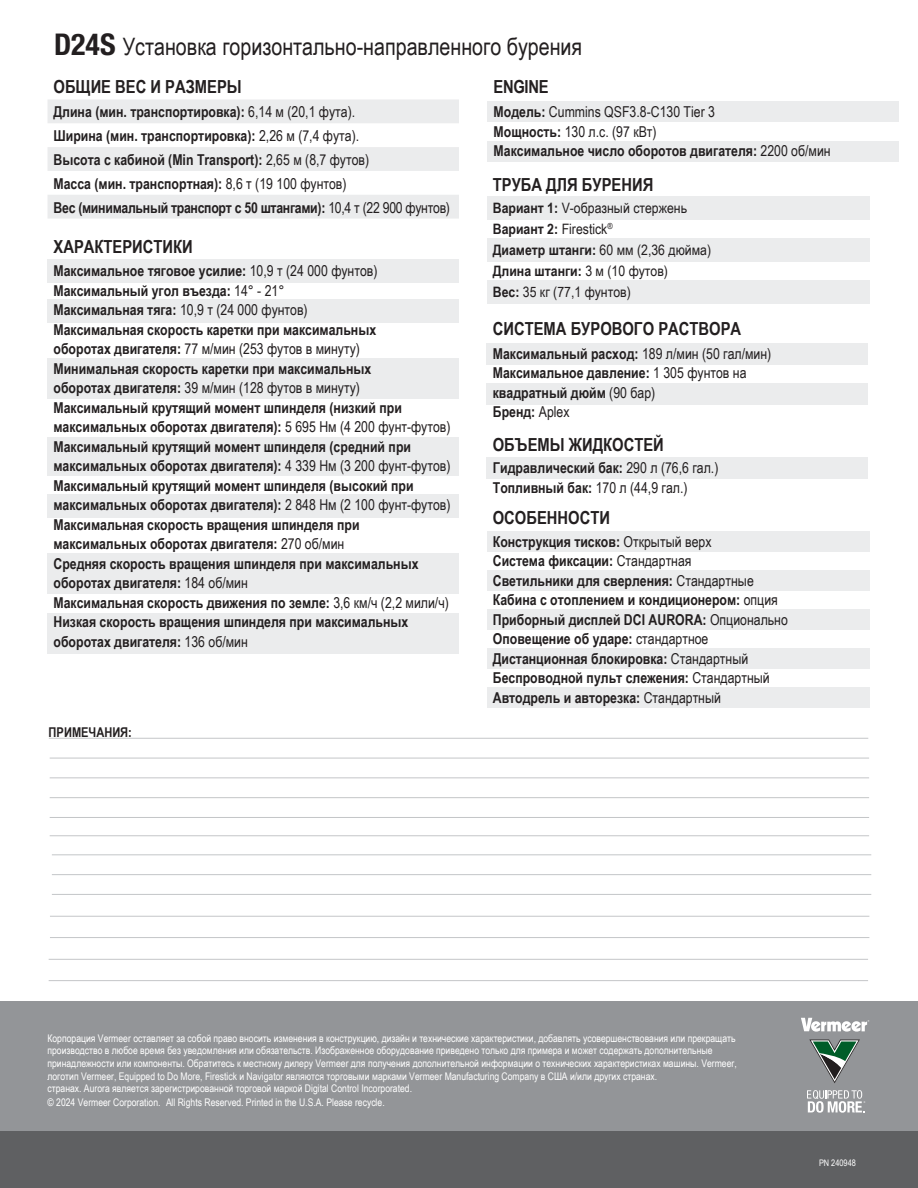
<style>
.page{position:relative;width:918px;height:1188px;background:#fff}
.page>*{position:absolute;margin:0;border:0;box-sizing:border-box;transform-origin:0 0}
.t1{font:24px "Arial Narrow";color:#231f20}
.t2{font:700 18px "Arial Narrow";color:#231f20}
.t3{font:700 15px/19.5px "Arial Narrow";color:#231f20}
.t4{font:14.4px/21px "Arial Narrow";color:#231f20;scale:1.05 1}
.t5{font:700 13.5px "Arial Narrow";color:#231f20}
.t6{font:10.5px/12.6px "Arial Narrow";color:#fff}
.t7{font:9px "Arial Narrow";color:#fff}
.s1{font-family:"Helvetica Neue LT Std";font-weight:700;font-stretch:condensed;font-size:30px}
.s2{font-weight:400}
.s3{font-weight:700}
</style>
<div class="page">
<div style="left:0;top:1001px;width:918px;height:151px;background:#939598"></div>
<div style="left:0;top:1132px;width:918px;height:56px;background:#5f6062"></div>
<div style="left:487px;top:531px;width:383px;height:21px;background:#ebeced"></div>
<div style="left:487px;top:570px;width:383px;height:21px;background:#ebeced"></div>
<div style="left:487px;top:609px;width:383px;height:21px;background:#ebeced"></div>
<div style="left:487px;top:648px;width:383px;height:21px;background:#ebeced"></div>
<div style="left:487px;top:687px;width:383px;height:21px;background:#ebeced"></div>
<svg style="left:48px;top:99px;width:411px;height:120px;fill:#ebeced"></svg>
<div style="left:487px;top:344px;width:381px;height:21px;background:#ebeced"></div>
<div style="left:487px;top:383px;width:381px;height:21px;background:#ebeced"></div>
<div style="left:487px;top:458px;width:381px;height:21px;background:#ebeced"></div>
<svg style="left:801px;top:1018px;width:68px;height:14px"></svg>
<svg style="left:807px;top:1090px;width:58px;height:23px"></svg>
<svg style="left:809px;top:1040px;width:51px;height:43px"></svg>
<hr style="left:49px;top:738px;width:819px;height:1px;background:#c4c6c8">
<hr style="left:50px;top:758px;width:819px;height:1px;background:#c4c6c8">
<hr style="left:50px;top:777px;width:819px;height:1px;background:#c4c6c8">
<hr style="left:50px;top:797px;width:819px;height:1px;background:#c4c6c8">
<hr style="left:50px;top:817px;width:819px;height:1px;background:#c4c6c8">
<hr style="left:50px;top:835px;width:819px;height:1px;background:#c4c6c8">
<hr style="left:52px;top:854px;width:819px;height:1px;background:#c4c6c8">
<hr style="left:52px;top:874px;width:819px;height:1px;background:#c4c6c8">
<hr style="left:52px;top:894px;width:819px;height:1px;background:#c4c6c8">
<hr style="left:50px;top:916px;width:819px;height:1px;background:#c4c6c8">
<hr style="left:50px;top:937px;width:819px;height:1px;background:#c4c6c8">
<hr style="left:49px;top:959px;width:819px;height:1px;background:#c4c6c8">
<hr style="left:49px;top:980px;width:819px;height:1px;background:#c4c6c8">
<div style="left:487px;top:238px;width:383px;height:24px;background:#ebeced"></div>
<div style="left:487px;top:280px;width:383px;height:24px;background:#ebeced"></div>
<div style="left:487px;top:196px;width:383px;height:24px;background:#ebeced"></div>
<div style="left:488px;top:102px;width:411px;height:20px;background:#ebeced"></div>
<div style="left:488px;top:141px;width:411px;height:20px;background:#ebeced"></div>
<svg style="left:48px;top:358px;width:411px;height:1px"></svg>
<div style="left:48px;top:359px;width:411px;height:40px;background:#ebeced"></div>
<div style="left:48px;top:299px;width:411px;height:24px;background:#ebeced"></div>
<div style="left:48px;top:259px;width:411px;height:24px;background:#ebeced"></div>
<div style="left:48px;top:437px;width:411px;height:38px;background:#ebeced"></div>
<div style="left:48px;top:494px;width:411px;height:24px;background:#ebeced"></div>
<div style="left:48px;top:553px;width:411px;height:41px;background:#ebeced"></div>
<div style="left:48px;top:613px;width:411px;height:41px;background:#ebeced"></div>
<h1 class="t1" style="left:54px;top:29px;width:530px"><span class="s1">D24S</span> Установка горизонтально-направленного бурения</h1>
<p class="t2" style="left:54px;top:74px;width:190px">ОБЩИЕ ВЕС И РАЗМЕРЫ</p>
<p class="t3" style="left:54px;top:99px;width:398px;line-height:23.9px">Длина (мин. транспортировка): <span class="s2">6,14 м (20,1 фута).<br></span>Ширина (мин. транспортировка): <span class="s2">2,26 м (7,4 фута).<br></span>Высота с кабиной (Min Transport): <span class="s2">2,65 м (8,7 футов)<br></span>Масса (мин. транспортная): <span class="s2">8,6 т (19 100 фунтов)<br></span>Вес (минимальный транспорт с 50 штангами): <span class="s2">10,4 т (22 900 фунтов)</span></p>
<p class="t2" style="left:54px;top:233px;width:141px">ХАРАКТЕРИСТИКИ</p>
<p class="t3" style="left:54px;top:261px;width:399px">Максимальное тяговое усилие: <span class="s2">10,9 т (24 000 фунтов)<br></span>Максимальный угол въезда: <span class="s2">14° - 21°<br></span>Максимальная тяга: <span class="s2">10,9 т (24 000 фунтов)<br></span>Максимальная скорость каретки при максимальных<br>оборотах двигателя: <span class="s2">77 м/мин (253 футов в минуту)<br></span>Минимальная скорость каретки при максимальных<br>оборотах двигателя: <span class="s2">39 м/мин (128 футов в минуту)<br></span>Максимальный крутящий момент шпинделя (низкий при максимальных оборотах двигателя): <span class="s2">5 695 Нм (4 200 фунт-футов)<br></span>Максимальный крутящий момент шпинделя (средний при максимальных оборотах двигателя): <span class="s2">4 339 Нм (3 200 фунт-футов)<br></span>Максимальный крутящий момент шпинделя (высокий при максимальных оборотах двигателя): <span class="s2">2 848 Нм (2 100 фунт-футов)<br></span>Максимальная скорость вращения шпинделя при максимальных оборотах двигателя: <span class="s2">270 об/мин<br></span>Средняя скорость вращения шпинделя при максимальных оборотах двигателя: <span class="s2">184 об/мин<br></span>Максимальная скорость движения по земле: <span class="s2">3,6 км/ч (2,2 мили/ч)<br></span>Низкая скорость вращения шпинделя при максимальных оборотах двигателя: <span class="s2">136 об/мин</span></p>
<p class="t5" style="left:49px;top:722px;width:85px">ПРИМЕЧАНИЯ:</p>
<p class="t2" style="left:494px;top:74px;width:56px">ENGINE</p>
<p class="t3" style="left:494px;top:102px;width:339px">Модель: <span class="s2">Cummins QSF3.8-C130 Tier 3<br></span>Мощность: <span class="s2">130 л.с. (97 кВт)<br></span>Максимальное число оборотов двигателя: <span class="s2">2200 об/мин</span></p>
<p class="t2" style="left:493px;top:171px;width:162px">ТРУБА ДЛЯ БУРЕНИЯ</p>
<p class="t4" style="left:493px;top:196px;width:209px"><span class="s3">Вариант 1:</span> V-образный стержень<br><span class="s3">Вариант 2:</span> Firestick<sup>®<br></sup><span class="s3">Диаметр штанги:</span> 60 мм (2,36 дюйма)<br><span class="s3">Длина штанги:</span> 3 м (10 футов)<br><span class="s3">Вес:</span> 35 кг (77,1 фунтов)</p>
<p class="t2" style="left:493px;top:315px;width:250px">СИСТЕМА БУРОВОГО РАСТВОРА</p>
<p class="t3" style="left:493px;top:343px;width:280px">Максимальный расход: <span class="s2">189 л/мин (50 гал/мин)<br></span>Максимальное давление: <span class="s2">1 305 фунтов на </span>квадратный дюйм <span class="s2">(90 бар)<br></span>Бренд: <span class="s2">Aplex</span></p>
<p class="t2" style="left:493px;top:431px;width:173px">ОБЪЕМЫ ЖИДКОСТЕЙ</p>
<p class="t3" style="left:493px;top:457px;width:227px">Гидравлический бак: <span class="s2">290 л (76,6 гал.)<br></span>Топливный бак: <span class="s2">170 л (44,9 гал.)</span></p>
<p class="t2" style="left:493px;top:504px;width:119px">ОСОБЕННОСТИ</p>
<p class="t3" style="left:493px;top:531px;width:297px">Конструкция тисков: <span class="s2">Открытый верх<br></span>Система фиксации: <span class="s2">Стандартная<br></span>Светильники для сверления: <span class="s2">Стандартные </span>Кабина с отоплением и кондиционером: <span class="s2">опция </span>Приборный дисплей DCI AURORA: <span class="s2">Опционально </span>Оповещение об ударе: <span class="s2">стандартное </span>Дистанционная блокировка: <span class="s2">Стандартный </span>Беспроводной пульт слежения: <span class="s2">Стандартный </span>Автодрель и авторезка: <span class="s2">Стандартный</span></p>
<p class="t6" style="left:48px;top:1031px;width:691px">Корпорация Vermeer оставляет за собой право вносить изменения в конструкцию, дизайн и технические характеристики, добавлять усовершенствования или прекращать производство в любое время без уведомления или обязательств. Изображенное оборудование приведено только для примера и может содержать дополнительные принадлежности или компоненты. Обратитесь к местному дилеру Vermeer для получения дополнительной информации о технических характеристиках машины. Vermeer, логотип Vermeer, Equipped to Do More, Firestick и Navigator являются торговыми марками Vermeer Manufacturing Company в США и/или других странах.<br>странах. Aurora является зарегистрированной торговой маркой Digital Control Incorporated.</p>
<p class="t6" style="left:48px;top:1096px;width:339px">© 2024 Vermeer Corporation. All Rights Reserved. Printed in the U.S.A. Please recycle.</p>
<p class="t7" style="left:819px;top:1157px;width:38px">PN 240948</p>
</div>
